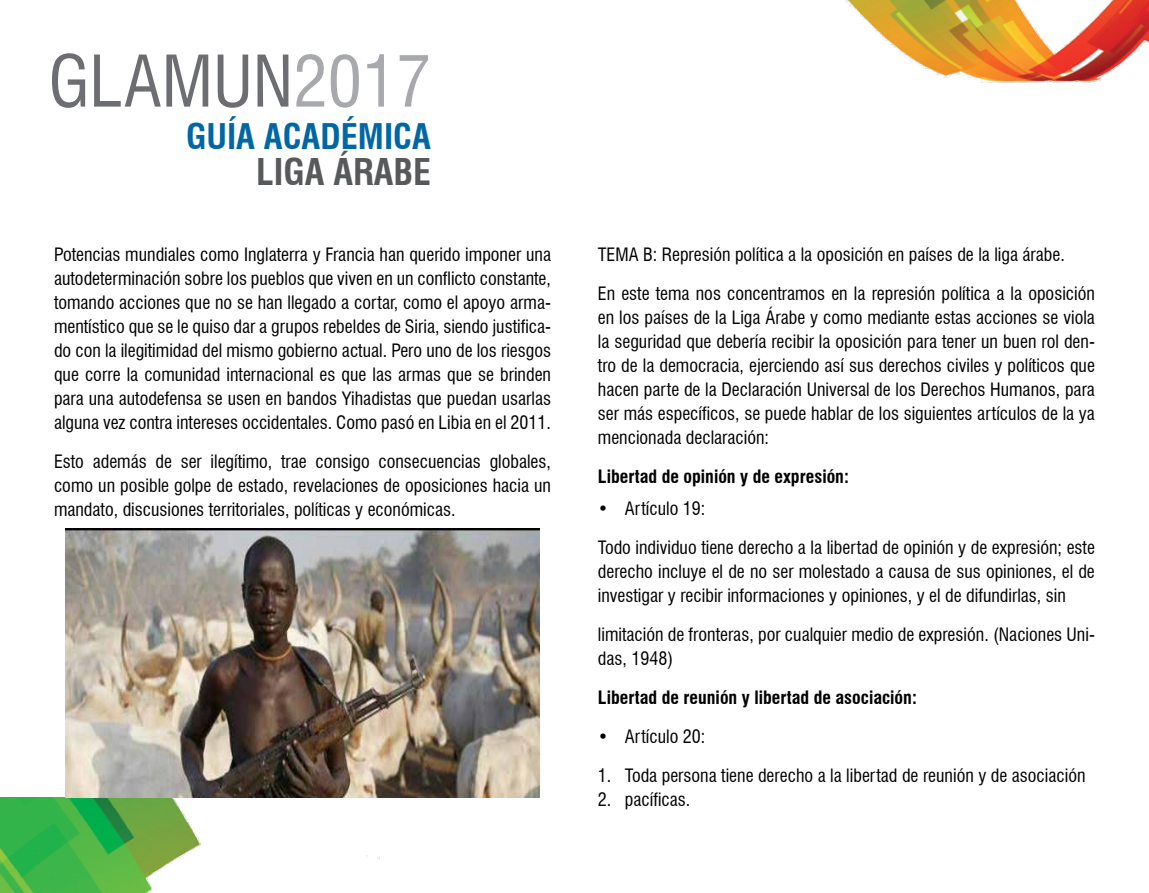
<style>
.page{position:relative;width:1149px;height:893px;background:#fff}
.page>*{position:absolute;margin:0;border:0;box-sizing:border-box;transform-origin:0 0}
.t1{font:condensed 69.15px "Swiss 721 BT";color:#6d6e71}
.t2{font:700 condensed 36px "Swiss 721 BT";color:#58595b}
.t3{font:700 condensed 34.5px "Swiss 721 BT";color:#0066a4}
.t4{font:condensed 18px/24px "Swiss 721 BT";color:#000}
.t5{font:700 condensed 18px "Swiss 721 BT";color:#000}
.s1{color:#a7a9ac}
</style>
<div class="page">
<img style="left:845px;top:0;width:303px;height:83px">
<img style="left:0;top:798px;width:380px;height:95px">
<img style="left:66px;top:528px;width:473px;height:270px">
<h1 class="t1" style="left:48px;top:40px;width:384px">GLAMUN<span class="s1">2017</span></h1>
<h3 class="t3" style="left:186px;top:115px;width:246px">GUÍA ACADÉMICA</h3>
<h2 class="t2" style="left:256px;top:150px;width:176px">LIGA ÁRABE</h2>
<p class="t4" style="left:54px;top:243px;width:498px;text-align:justify">Potencias mundiales como Inglaterra y Francia han querido imponer una autodeterminación sobre los pueblos que viven en un conflicto constante, tomando acciones que no se han llegado a cortar, como el apoyo arma&shy;mentístico que se le quiso dar a grupos rebeldes de Siria, siendo justifica&shy;do con la ilegitimidad del mismo gobierno actual. Pero uno de los riesgos que corre la comunidad internacional es que las armas que se brinden para una autodefensa se usen en bandos Yihadistas que puedan usarlas alguna vez contra intereses occidentales. Como pasó en Libia en el 2011.</p>
<p class="t4" style="left:54px;top:450px;width:498px;text-align:justify">Esto además de ser ilegítimo, trae consigo consecuencias globales, como un posible golpe de estado, revelaciones de oposiciones hacia un mandato, discusiones territoriales, políticas y económicas.</p>
<p class="t4" style="left:597px;top:235px;width:498px;line-height:39px">TEMA B: Represión política a la oposición en países de la liga árabe.<br>En este tema nos concentramos en la represión política a la oposición</p>
<p class="t4" style="left:597px;top:306px;width:498px;text-align:justify">en los países de la Liga Árabe y como mediante estas acciones se viola la seguridad que debería recibir la oposición para tener un buen rol den&shy;tro de la democracia, ejerciendo así sus derechos civiles y políticos que hacen parte de la Declaración Universal de los Derechos Humanos, para ser más específicos, se puede hablar de los siguientes artículos de la ya mencionada declaración:</p>
<p class="t5" style="left:597px;top:466px;width:252px">Libertad de opinión y de expresión:</p>
<p class="t4" style="left:597px;top:489px;width:498px;line-height:39px">• Artículo 19:<br>Todo individuo tiene derecho a la libertad de opinión y de expresión; este</p>
<p class="t4" style="left:597px;top:559px;width:498px">derecho incluye el de no ser molestado a causa de sus opiniones, el de investigar y recibir informaciones y opiniones, y el de difundirlas, sin</p>
<p class="t4" style="left:597px;top:622px;width:498px">limitación de fronteras, por cualquier medio de expresión. (Naciones Uni&shy;das, 1948)</p>
<p class="t5" style="left:597px;top:686px;width:320px">Libertad de reunión y libertad de asociación:</p>
<p class="t4" style="left:597px;top:724px;width:109px">• Artículo 20:</p>
<p class="t4" style="left:597px;top:763px;width:489px">1. Toda persona tiene derecho a la libertad de reunión y de asociación</p>
<p class="t4" style="left:597px;top:787px;width:94px">2. pacíficas.</p>
</div>
